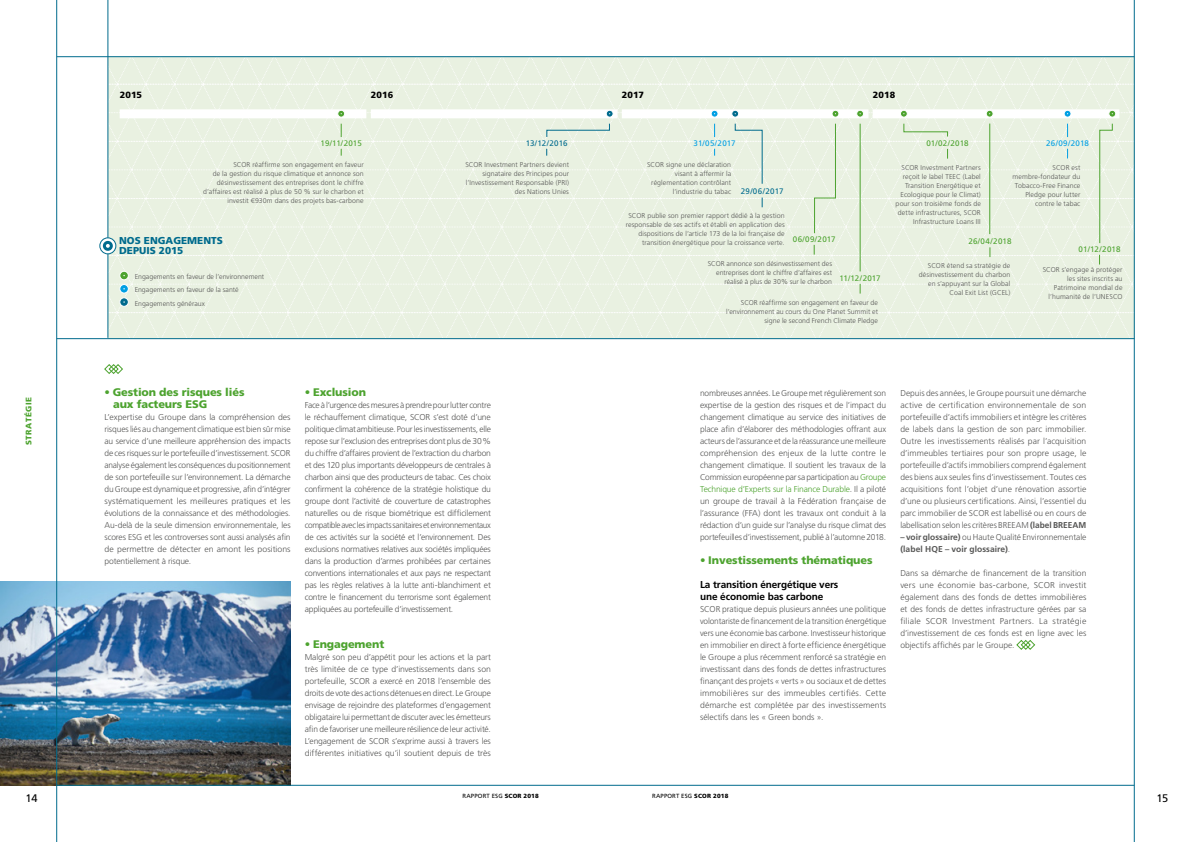
<style>
.page{position:relative;width:1191px;height:842px;background:#fff}
.page>*{position:absolute;margin:0;border:0;box-sizing:border-box;transform-origin:0 0}
.t1{font:900 11px/12px "Frutiger LT Std";letter-spacing:-.01em;color:#4da32f}
.t2{font:11px "Frutiger LT Std";color:#000}
._09_T5_STRAT{font:700 10px/12px "Frutiger LT Std";letter-spacing:-.01em;color:#000}
.t3{font:900 10px/10px "Frutiger LT Std";color:#006b8d}
.t4{font:900 9px "Frutiger LT Std";letter-spacing:.015em;color:#000}
._03_Texte{font:300 8.5px/12px "Frutiger LT Std";letter-spacing:-.005em;color:#575756;text-align:justify}
._03_Texte-2{font:700 8.5px/12px "Frutiger LT Std";letter-spacing:.005em;color:#575756}
.t5{font:8px "Frutiger LT Std";letter-spacing:.01em;color:#4da32f}
.t6{font:8px "Frutiger LT Std";letter-spacing:.02em;color:#009fe3}
.t7{font:8px "Frutiger LT Std";letter-spacing:.01em;color:#006b8d}
._07_Onglet_Gauche_ST{font:900 8px "Frutiger LT Std";letter-spacing:.075em;color:#4da32f}
._03_Texte-3{font:300 7px/9px "Frutiger LT Std";letter-spacing:.01em;color:#575756;text-align:right}
.t8{font:6px "Frutiger LT Std";letter-spacing:.025em;color:#000}
.s1{color:#4da32f}
.s2{font-weight:700}
.s3{font-weight:300}
.s4{font-weight:900}
</style>
<div class="page">
<img style="left:0;top:581px;width:291px;height:204px">
<hr style="left:57px;top:0;width:1px;height:842px;background:#006b8d">
<hr style="left:1134px;top:0;width:1px;height:842px;background:#006b8d">
<hr style="left:57px;top:785px;width:1077px;height:1px;background:#006b8d">
<hr style="left:57px;top:57px;width:1077px;height:1px;background:#006b8d">
<hr style="left:57px;top:338px;width:1077px;height:1px;background:#006b8d">
<svg style="left:1016px;top:640px;width:19px;height:10px"></svg>
<hr style="left:108px;top:0;width:1px;height:338px;background:#006b8d">
<div style="left:100px;top:238px;width:16px;height:16px;border:1px solid #006b8d;border-radius:50%"></div>
<div style="left:103px;top:241px;width:10px;height:10px;border:3px solid #006b8d;border-radius:50%"></div>
<svg style="left:104px;top:364px;width:19px;height:10px"></svg>
<svg style="left:108px;top:57px;width:1026px;height:282px;background:#e7f0e1"></svg>
<p class="t4" style="left:120px;top:89px;width:24px">2015</p>
<p class="t4" style="left:371px;top:89px;width:24px">2016</p>
<p class="t4" style="left:622px;top:89px;width:24px">2017</p>
<p class="t4" style="left:872px;top:89px;width:24px">2018</p>
<p class="_07_Onglet_Gauche_ST" style="left:24px;top:445px;width:50px;rotate:-90deg">STRATÉGIE</p>
<p class="t5" style="left:320px;top:138px;width:43px">19/11/2015</p>
<p class="_03_Texte-3" style="left:203px;top:160px;width:162px">SCOR réaffirme son engagement en faveur<br>de la gestion du risque climatique et annonce son désinvestissement des entreprises dont le chiffre d’affaires est réalisé à plus de 50 % sur le charbon et investit €930m dans des projets bas-carbone</p>
<p class="t3" style="left:119px;top:236px;width:105px">NOS ENGAGEMENTS<br>DEPUIS 2015</p>
<p class="_03_Texte-3" style="left:135px;top:272px;width:131px">Engagements en faveur de l’environnement</p>
<p class="_03_Texte-3" style="left:135px;top:286px;width:106px">Engagements en faveur de la santé</p>
<p class="_03_Texte-3" style="left:135px;top:299px;width:72px">Engagements généraux</p>
<p class="t7" style="left:526px;top:138px;width:43px">13/12/2016</p>
<p class="_03_Texte-3" style="left:465px;top:160px;width:105px">SCOR Investment Partners devient signataire des Principes pour l’Investissement Responsable (PRI) des Nations Unies</p>
<p class="t1" style="left:113px;top:386px;width:133px;text-indent:-9px">• Gestion des risques liés aux facteurs ESG</p>
<p class="_03_Texte" style="left:105px;top:411px;width:188px">L’expertise du Groupe dans la compréhension des risques liés au changement climatique est bien sûr mise au service d’une meilleure appréhension des impacts de ces risques sur le portefeuille d’investissement. SCOR analyse également les conséquences du positionnement de son portefeuille sur l’environnement. La démarche du Groupe est dynamique et progressive, afin d’intégrer systématiquement les meilleures pratiques et les évolutions de la connaissance et des méthodologies.<br>Au-delà de la seule dimension environnementale, les scores ESG et les controverses sont aussi analysés afin de permettre de détecter en amont les positions potentiellement à risque.</p>
<p class="t1" style="left:305px;top:386px;width:63px">• Exclusion</p>
<p class="_03_Texte" style="left:305px;top:399px;width:188px">Face à l’urgence des mesures à prendre pour lutter contre le réchauffement climatique, SCOR s’est doté d’une politique climat ambitieuse. Pour les investissements, elle repose sur l’exclusion des entreprises dont plus de 30% du chiffre d’affaires provient de l’extraction du charbon et des 120 plus importants développeurs de centrales à charbon ainsi que des producteurs de tabac. Ces choix confirment la cohérence de la stratégie holistique du groupe dont l’activité de couverture de catastrophes naturelles ou de risque biométrique est difficilement compatible avec les impacts sanitaires et environnementaux de ces activités sur la société et l’environnement. Des exclusions normatives relatives aux sociétés impliquées dans la production d’armes prohibées par certaines conventions internationales et aux pays ne respectant pas les règles relatives à la lutte anti-blanchiment et contre le financement du terrorisme sont également appliquées au portefeuille d’investissement.</p>
<p class="t1" style="left:305px;top:638px;width:81px">• Engagement</p>
<p class="_03_Texte" style="left:305px;top:651px;width:188px">Malgré son peu d’appétit pour les actions et la part très limitée de ce type d’investissements dans son portefeuille, SCOR a exercé en 2018 l’ensemble des droits de vote des actions détenues en direct. Le Groupe envisage de rejoindre des plateformes d’engagement obligataire lui permettant de discuter avec les émetteurs afin de favoriser une meilleure résilience de leur activité.<br>L’engagement de SCOR s’exprime aussi à travers les différentes initiatives qu’il soutient depuis de très</p>
<p class="t6" style="left:693px;top:138px;width:44px">31/05/2017</p>
<p class="_03_Texte-3" style="left:647px;top:160px;width:86px">SCOR signe une déclaration visant à affermir la réglementation contrôlant l’industrie du tabac</p>
<p class="t7" style="left:741px;top:187px;width:44px">29/06/2017</p>
<p class="_03_Texte-3" style="left:625px;top:211px;width:160px">SCOR publie son premier rapport dédié à la gestion responsable de ses actifs et établi en application des dispositions de l’article 173 de la loi française de transition énergétique pour la croissance verte.</p>
<p class="t5" style="left:792px;top:235px;width:44px">06/09/2017</p>
<p class="_03_Texte-3" style="left:708px;top:259px;width:126px">SCOR annonce son désinvestissement des entreprises dont le chiffre d’affaires est réalisé à plus de 30% sur le charbon</p>
<p class="t5" style="left:839px;top:273px;width:43px">11/12/2017</p>
<p class="_03_Texte-3" style="left:726px;top:298px;width:153px">SCOR réaffirme son engagement en faveur de l’environnement au cours du One Planet Summit et signe le second French Climate Pledge</p>
<p class="t5" style="left:926px;top:138px;width:44px">01/02/2018</p>
<p class="_03_Texte-3" style="left:895px;top:163px;width:87px">SCOR Investment Partners reçoit le label TEEC (Label<br>Transition Energétique et<br>Ecologique pour le Climat) pour son troisième fonds de dette infrastructures, SCOR<br>Infrastructure Loans III</p>
<p class="t6" style="left:1046px;top:138px;width:44px">26/09/2018</p>
<p class="_03_Texte-3" style="left:1012px;top:163px;width:69px">SCOR est membre-fondateur du<br>Tobacco-Free Finance<br>Pledge pour lutter contre le tabac</p>
<p class="t5" style="left:968px;top:237px;width:45px">26/04/2018</p>
<p class="_03_Texte-3" style="left:919px;top:261px;width:93px">SCOR étend sa stratégie de désinvestissement du charbon en s’appuyant sur la Global<br>Coal Exit List (GCEL)</p>
<p class="t5" style="left:1078px;top:245px;width:43px">01/12/2018</p>
<p class="_03_Texte-3" style="left:1042px;top:265px;width:81px">SCOR s’engage à protéger les sites inscrits au<br>Patrimoine mondial de l’humanité de l’UNESCO</p>
<p class="_03_Texte" style="left:700px;top:387px;width:188px">nombreuses années. Le Groupe met régulièrement son expertise de la gestion des risques et de l’impact du changement climatique au service des initiatives de place afin d’élaborer des méthodologies offrant aux acteurs de l’assurance et de la réassurance une meilleure compréhension des enjeux de la lutte contre le changement climatique. Il soutient les travaux de la Commission européenne par sa participation au <span class="s1">Groupe Technique d’Experts sur la Finance Durable</span>. Il a piloté un groupe de travail à la Fédération française de l’assurance (FFA) dont les travaux ont conduit à la rédaction d’un guide sur l’analyse du risque climat des portefeuilles d’investissement, publié à l’automne 2018.</p>
<p class="t1" style="left:700px;top:554px;width:174px">• Investissements thématiques</p>
<p class="_09_T5_STRAT" style="left:700px;top:579px;width:140px">La transition énergétique vers une économie bas carbone</p>
<p class="_03_Texte" style="left:700px;top:603px;width:188px">SCOR pratique depuis plusieurs années une politique volontariste de financement de la transition énergétique vers une économie bas carbone. Investisseur historique en immobilier en direct à forte efficience énergétique le Groupe a plus récemment renforcé sa stratégie en investissant dans des fonds de dettes infrastructures finançant des projets « verts » ou sociaux et de dettes immobilières sur des immeubles certifiés. Cette démarche est complétée par des investissements sélectifs dans les « Green bonds ».</p>
<p class="_03_Texte" style="left:900px;top:387px;width:188px">Depuis des années, le Groupe poursuit une démarche active de certification environnementale de son portefeuille d’actifs immobiliers et intègre les critères de labels dans la gestion de son parc immobilier.<br>Outre les investissements réalisés par l’acquisition d’immeubles tertiaires pour son propre usage, le portefeuille d’actifs immobiliers comprend également des biens aux seules fins d’investissement. Toutes ces acquisitions font l’objet d’une rénovation assortie d’une ou plusieurs certifications. Ainsi, l’essentiel du parc immobilier de SCOR est labellisé ou en cours de labellisation selon les critères BREEAM <span class="s2">(label BREEAM</span></p>
<p class="_03_Texte-2" style="left:900px;top:531px;width:188px">– voir glossaire) <span class="s3">ou Haute Qualité Environnementale </span>(label HQE – voir glossaire)<span class="s3">.</span></p>
<p class="_03_Texte" style="left:900px;top:567px;width:188px">Dans sa démarche de financement de la transition vers une économie bas-carbone, SCOR investit également dans des fonds de dettes immobilières et des fonds de dettes infrastructure gérées par sa filiale SCOR Investment Partners. La stratégie d’investissement de ces fonds est en ligne avec les objectifs affichés par le Groupe.</p>
<p class="t8" style="left:462px;top:793px;width:78px">RAPPORT ESG <span class="s4">SCOR 2018</span></p>
<p class="t8" style="left:652px;top:793px;width:78px">RAPPORT ESG <span class="s4">SCOR 2018</span></p>
<p class="t2" style="left:26px;top:792px;width:13px">14</p>
<p class="t2" style="left:1156px;top:792px;width:13px">15</p>
</div>
